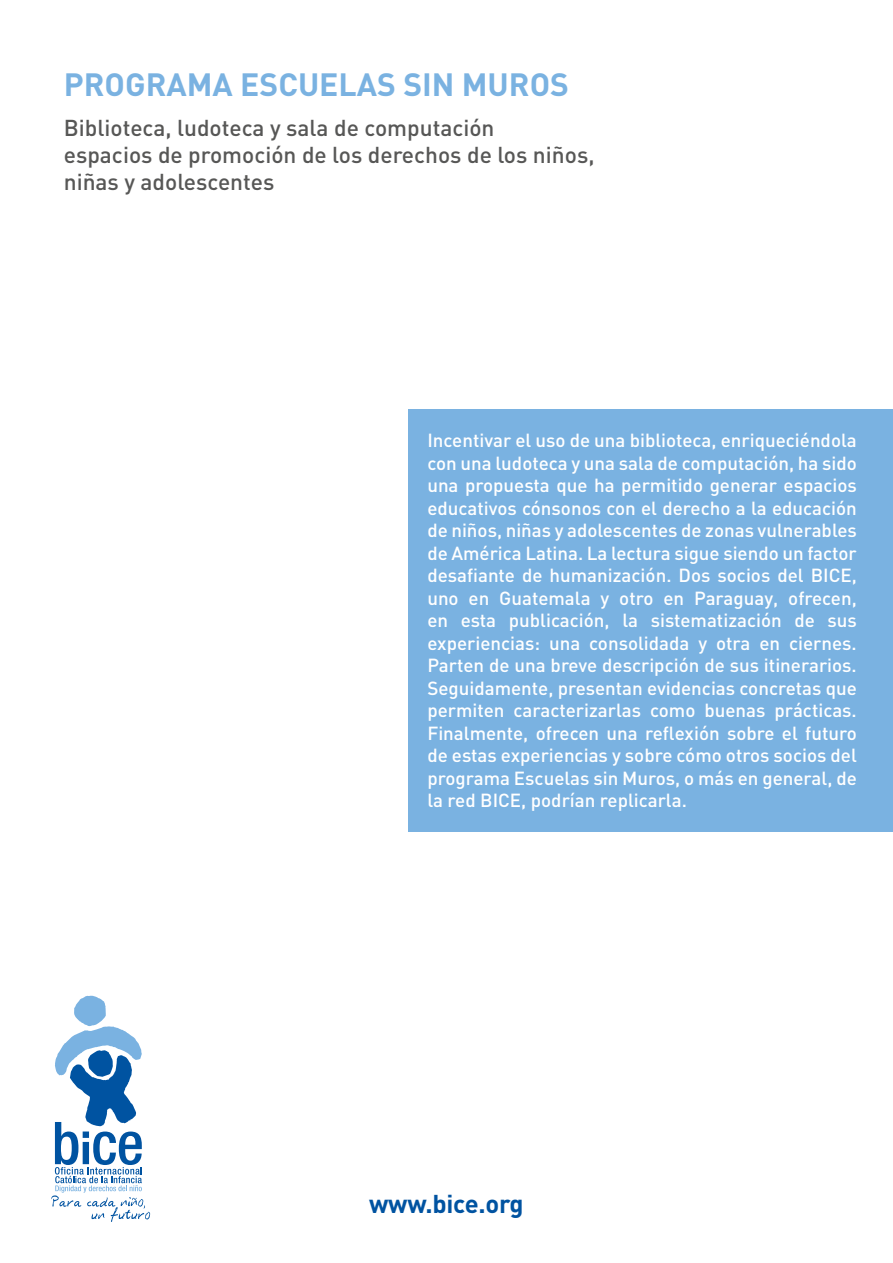
<style>
.page{position:relative;width:893px;height:1263px;background:#fff}
.page>*{position:absolute;margin:0;border:0;box-sizing:border-box;transform-origin:0 0}
.t1{font:700 31.8px "DIN";color:#7ab2e1}
.t2{font:700 25.5px "DIN";letter-spacing:-.01em;color:#0053a1}
.t3{font:500 22.65px/27.3px "DIN";color:#575756}
.t4{font:500 18.75px/22.5px "DIN";color:#fff;text-align:justify}
</style>
<div class="page">
<svg style="left:51px;top:995px;width:99px;height:227px"></svg>
<div style="left:408px;top:409px;width:485px;height:422px;background:#7ab2e1"></div>
<p class="t1" style="left:64px;top:63px;width:507px">PROGRAMA ESCUELAS SIN MUROS</p>
<p class="t3" style="left:64px;top:113px;width:432px">Biblioteca, ludoteca y sala de computación</p>
<p class="t3" style="left:64px;top:140px;width:532px">espacios de promoción de los derechos de los niños, niñas y adolescentes</p>
<p class="t4" style="left:427px;top:428px;width:431px">Incentivar el uso de una biblioteca, enriqueciéndola con una ludoteca y una sala de computación, ha sido una propuesta que ha permitido generar espacios educativos cónsonos con el derecho a la educación de niños, niñas y adolescentes de zonas vulnerables de América Latina. La lectura sigue siendo un factor desafiante de humanización. Dos socios del BICE, uno en Guatemala y otro en Paraguay, ofrecen, en esta publicación, la sistematización de sus experiencias: una consolidada y otra en ciernes.<br>Parten de una breve descripción de sus itinerarios.<br>Seguidamente, presentan evidencias concretas que permiten caracterizarlas como buenas prácticas.<br>Finalmente, ofrecen una reflexión sobre el futuro de estas experiencias y sobre cómo otros socios del programa Escuelas sin Muros, o más en general, de la red BICE, podrían replicarla.</p>
<p class="t2" style="left:369px;top:1186px;width:156px">www.bice.org</p>
</div>
